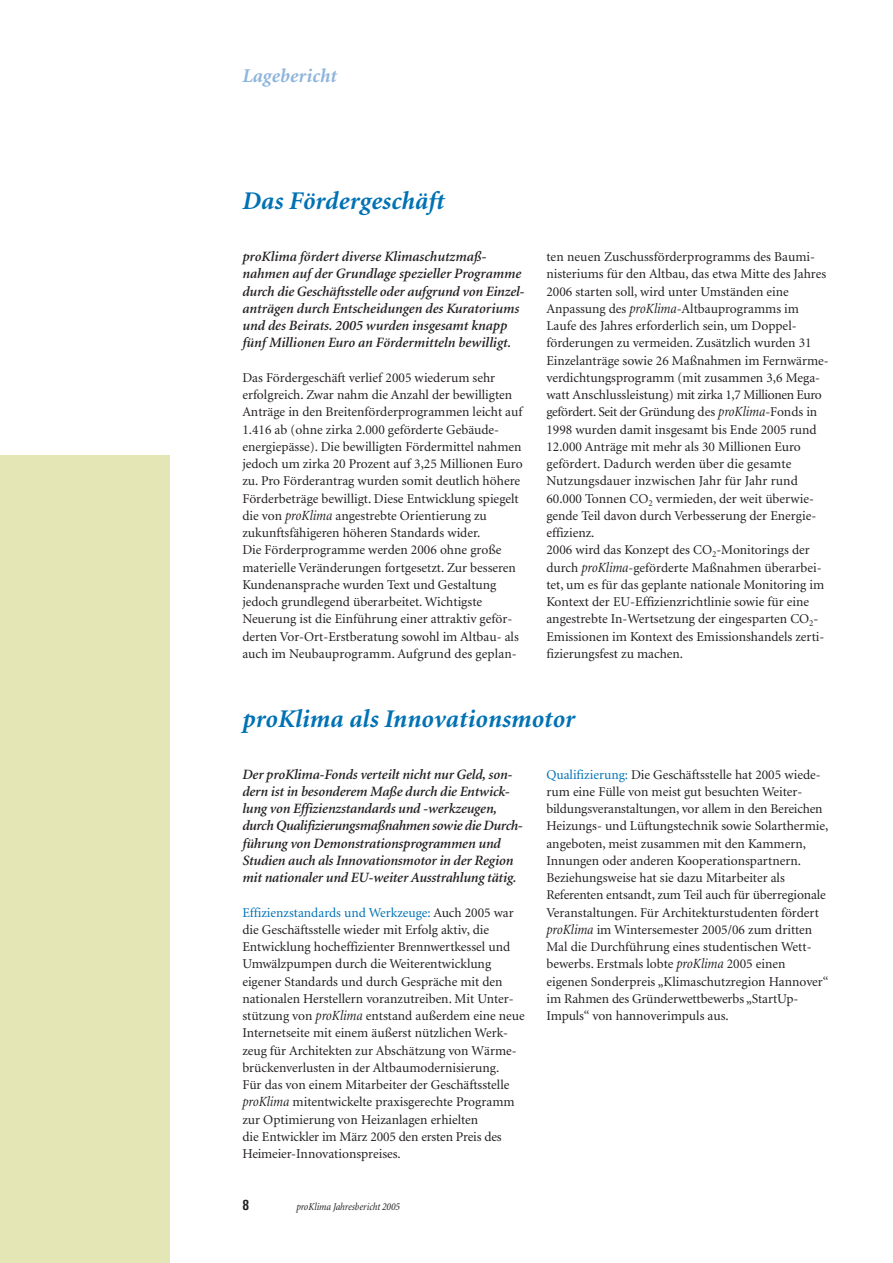
<style>
.page{position:relative;width:893px;height:1263px;background:#fff}
.page>*{position:absolute;margin:0;border:0;box-sizing:border-box;transform-origin:0 0}
.t1{font:italic 700 25.5px "Minion";letter-spacing:.005em;color:#0072b4}
.t2{font:italic 700 19.5px "Minion";letter-spacing:.005em;color:#8eb5db}
.t3{font:italic 600 14.25px/17.2px "Minion";letter-spacing:-.01em;color:#231f20}
.t4{font:700 condensed 14.25px "Linotype Univers";color:#231f20}
.t5{font:13.5px/17.2px "Minion";color:#231f20}
.t6{font:italic condensed 10.5px "Minion";letter-spacing:-.005em;color:#231f20}
.s1{font-style:italic;font-stretch:condensed;font-size:14.25px}
.s2{color:#0072b4}
</style>
<div class="page">
<div style="left:0;top:455px;width:170px;height:808px;background:#e5e6b6"></div>
<h2 class="t2" style="left:242px;top:68px;width:96px">Lagebericht</h2>
<h1 class="t1" style="left:242px;top:191px;width:204px">Das Fördergeschäft</h1>
<p class="t3" style="left:242px;top:249px;width:284px">proKlima fördert diverse Klimaschutzmaß&shy;nahmen auf der Grundlage spezieller Programme durch die Geschäftsstelle oder aufgrund von Einzel&shy;anträgen durch Entscheidungen des Kuratoriums und des Beirats. 2005 wurden insgesamt knapp fünf Millionen Euro an Fördermitteln bewilligt.</p>
<p class="t5" style="left:242px;top:370px;width:282px">Das Fördergeschäft verlief 2005 wiederum sehr erfolgreich. Zwar nahm die Anzahl der bewilligten Anträge in den Breitenförderprogrammen leicht auf 1.416 ab (ohne zirka 2.000 geförderte Gebäude&shy;energiepässe). Die bewilligten Fördermittel nahmen jedoch um zirka 20 Prozent auf 3,25 Millionen Euro zu. Pro Förderantrag wurden somit deutlich höhere Förderbeträge bewilligt. Diese Entwicklung spiegelt die von <span class="s1">proKlima</span> angestrebte Orientierung zu zukunftsfähigeren höheren Standards wider.<br>Die Förderprogramme werden 2006 ohne große materielle Veränderungen fortgesetzt. Zur besseren Kundenansprache wurden Text und Gestaltung jedoch grundlegend überarbeitet. Wichtigste Neuerung ist die Einführung einer attraktiv geför&shy;derten Vor-Ort-Erstberatung sowohl im Altbau- als auch im Neubauprogramm. Aufgrund des geplan-</p>
<p class="t5" style="left:546px;top:249px;width:284px">ten neuen Zuschussförderprogramms des Baumi&shy;nisteriums für den Altbau, das etwa Mitte des Jahres 2006 starten soll, wird unter Umständen eine Anpassung des <span class="s1">proKlima</span>-Altbauprogramms im Laufe des Jahres erforderlich sein, um Doppel&shy;förderungen zu vermeiden. Zusätzlich wurden 31<br>Einzelanträge sowie 26 Maßnahmen im Fernwärme&shy;verdichtungsprogramm (mit zusammen 3,6 Mega&shy;watt Anschlussleistung) mit zirka 1,7 Millionen Euro gefördert. Seit der Gründung des <span class="s1">proKlima</span>-Fonds in 1998 wurden damit insgesamt bis Ende 2005 rund 12.000 Anträge mit mehr als 30 Millionen Euro gefördert. Dadurch werden über die gesamte Nutzungsdauer inzwischen Jahr für Jahr rund 60.000 Tonnen CO<sub>2</sub> vermieden, der weit überwie&shy;gende Teil davon durch Verbesserung der Energie&shy;effizienz.<br>2006 wird das Konzept des CO<sub>2</sub>-Monitorings der durch <span class="s1">proKlima</span>-geförderte Maßnahmen überarbei&shy;tet, um es für das geplante nationale Monitoring im Kontext der EU-Effizienzrichtlinie sowie für eine angestrebte In-Wertsetzung der eingesparten CO<sub>2</sub>- Emissionen im Kontext des Emissionshandels zerti&shy;fizierungsfest zu machen.</p>
<h1 class="t1" style="left:242px;top:709px;width:334px">proKlima als Innovationsmotor</h1>
<p class="t3" style="left:242px;top:767px;width:282px">Der proKlima-Fonds verteilt nicht nur Geld, son&shy;dern ist in besonderem Maße durch die Entwick&shy;lung von Effizienzstandards und -werkzeugen, durch Qualifizierungsmaßnahmen sowie die Durch&shy;führung von Demonstrationsprogrammen und Studien auch als Innovationsmotor in der Region mit nationaler und EU-weiter Ausstrahlung tätig.</p>
<p class="t5" style="left:242px;top:905px;width:284px"><span class="s2">Effizienzstandards und Werkzeuge:</span> Auch 2005 war die Geschäftsstelle wieder mit Erfolg aktiv, die Entwicklung hocheffizienter Brennwertkessel und Umwälzpumpen durch die Weiterentwicklung eigener Standards und durch Gespräche mit den nationalen Herstellern voranzutreiben. Mit Unter&shy;stützung von <span class="s1">proKlima</span> entstand außerdem eine neue Internetseite mit einem äußerst nützlichen Werk&shy;zeug für Architekten zur Abschätzung von Wärme&shy;brückenverlusten in der Altbaumodernisierung.<br>Für das von einem Mitarbeiter der Geschäftsstelle <span class="s1">proKlima</span> mitentwickelte praxisgerechte Programm zur Optimierung von Heizanlagen erhielten<br>die Entwickler im März 2005 den ersten Preis des Heimeier-Innovationspreises.</p>
<p class="t4" style="left:242px;top:1200px;width:8px">8</p>
<p class="t6" style="left:296px;top:1202px;width:105px">proKlima Jahresbericht 2005</p>
<p class="t5" style="left:546px;top:767px;width:284px"><span class="s2">Qualifizierung:</span> Die Geschäftsstelle hat 2005 wiede&shy;rum eine Fülle von meist gut besuchten Weiter&shy;bildungsveranstaltungen, vor allem in den Bereichen Heizungs- und Lüftungstechnik sowie Solarthermie, angeboten, meist zusammen mit den Kammern, Innungen oder anderen Kooperationspartnern.<br>Beziehungsweise hat sie dazu Mitarbeiter als Referenten entsandt, zum Teil auch für überregionale Veranstaltungen. Für Architekturstudenten fördert <span class="s1">proKlima</span> im Wintersemester 2005/06 zum dritten Mal die Durchführung eines studentischen Wett&shy;bewerbs. Erstmals lobte <span class="s1">proKlima</span> 2005 einen eigenen Sonderpreis „Klimaschutzregion Hannover“ im Rahmen des Gründerwettbewerbs „StartUp-Impuls“ von hannoverimpuls aus.</p>
</div>
